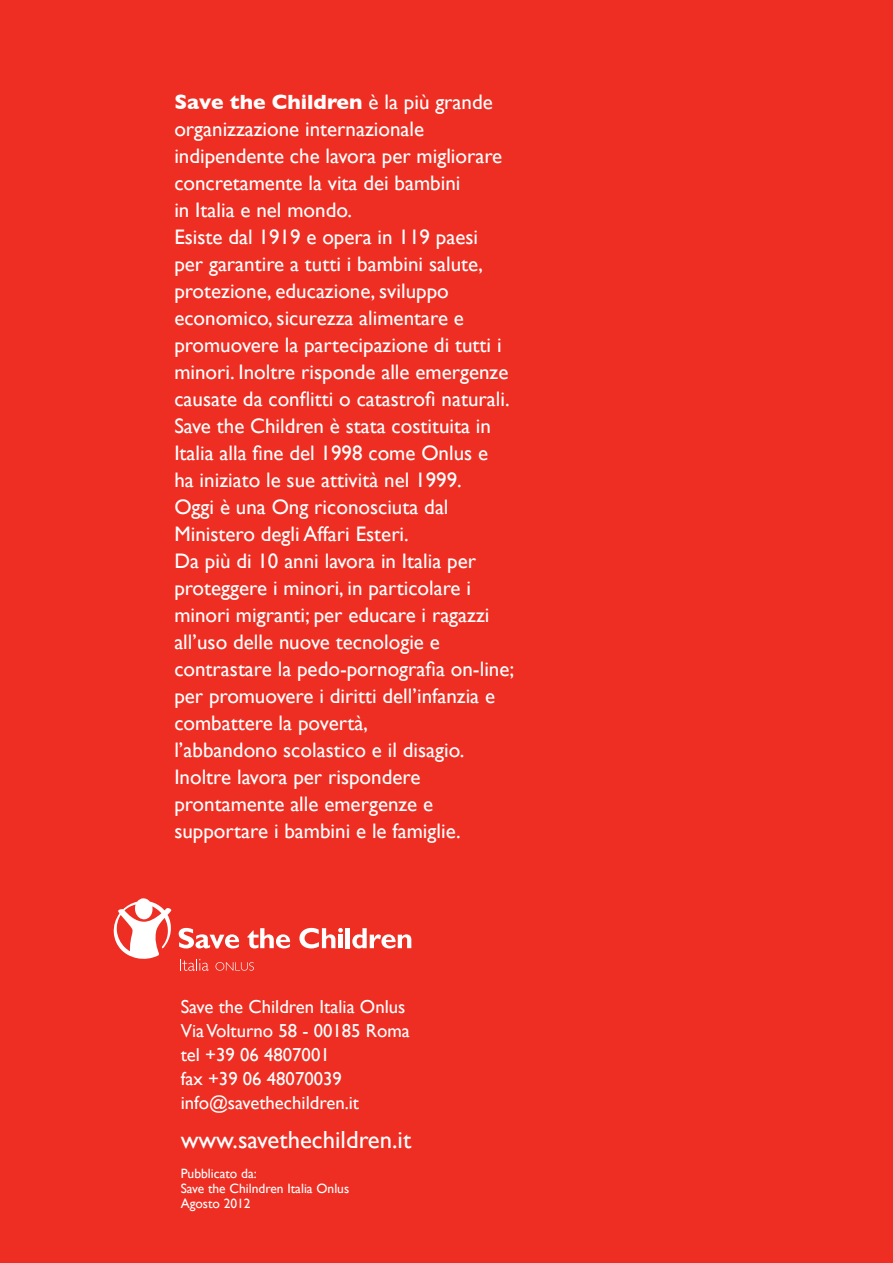
<style>
.page{position:relative;width:893px;height:1263px;background:#ee2e22}
.page>*{position:absolute;margin:0;border:0;box-sizing:border-box;transform-origin:0 0}
.t1{font:24.75px "Gill Sans";color:#fff}
.t2{font:21px/27px "Gill Sans";color:#fff}
.t3{font:18.75px/24px "Gill Sans";color:#fff}
.t4{font:13.5px/15px "Gill Sans";color:#fff}
.s1{font-weight:700}
</style>
<div class="page">
<svg style="left:179px;top:928px;width:60px;height:20px"></svg>
<svg style="left:247px;top:928px;width:43px;height:20px"></svg>
<svg style="left:299px;top:928px;width:44px;height:20px"></svg>
<hr style="left:346px;top:928px;width:4px;height:20px;background:#fff">
<svg style="left:352px;top:928px;width:59px;height:20px"></svg>
<svg style="left:113px;top:898px;width:59px;height:61px"></svg>
<svg style="left:180px;top:959px;width:29px;height:12px"></svg>
<svg style="left:215px;top:962px;width:39px;height:9px"></svg>
<p class="t2" style="left:174px;top:88px;width:341px"><span class="s1">Save the Children</span> è la più grande organizzazione internazionale indipendente che lavora per migliorare concretamente la vita dei bambini<br>in Italia e nel mondo.<br>Esiste dal 1919 e opera in 119 paesi<br>per garantire a tutti i bambini salute, protezione, educazione, sviluppo economico, sicurezza alimentare e promuovere la partecipazione di tutti i minori. Inoltre risponde alle emergenze causate da conflitti o catastrofi naturali.<br>Save the Children è stata costituita in Italia alla fine del 1998 come Onlus e<br>ha iniziato le sue attività nel 1999.<br>Oggi è una Ong riconosciuta dal Ministero degli Affari Esteri.<br>Da più di 10 anni lavora in Italia per proteggere i minori, in particolare i minori migranti; per educare i ragazzi all’uso delle nuove tecnologie e contrastare la pedo-pornografia on-line; per promuovere i diritti dell’infanzia e combattere la povertà,<br>l’abbandono scolastico e il disagio.<br>Inoltre lavora per rispondere prontamente alle emergenze e supportare i bambini e le famiglie.</p>
<p class="t3" style="left:181px;top:995px;width:231px">Save the Children Italia Onlus<br>Via Volturno 58 - 00185 Roma tel +39 06 4807001<br>fax +39 06 48070039 info@savethechildren.it</p>
<p class="t1" style="left:181px;top:1125px;width:232px">www.savethechildren.it</p>
<p class="t4" style="left:181px;top:1166px;width:170px">Pubblicato da:<br>Save the Chilndren Italia Onlus<br>Agosto 2012</p>
</div>
